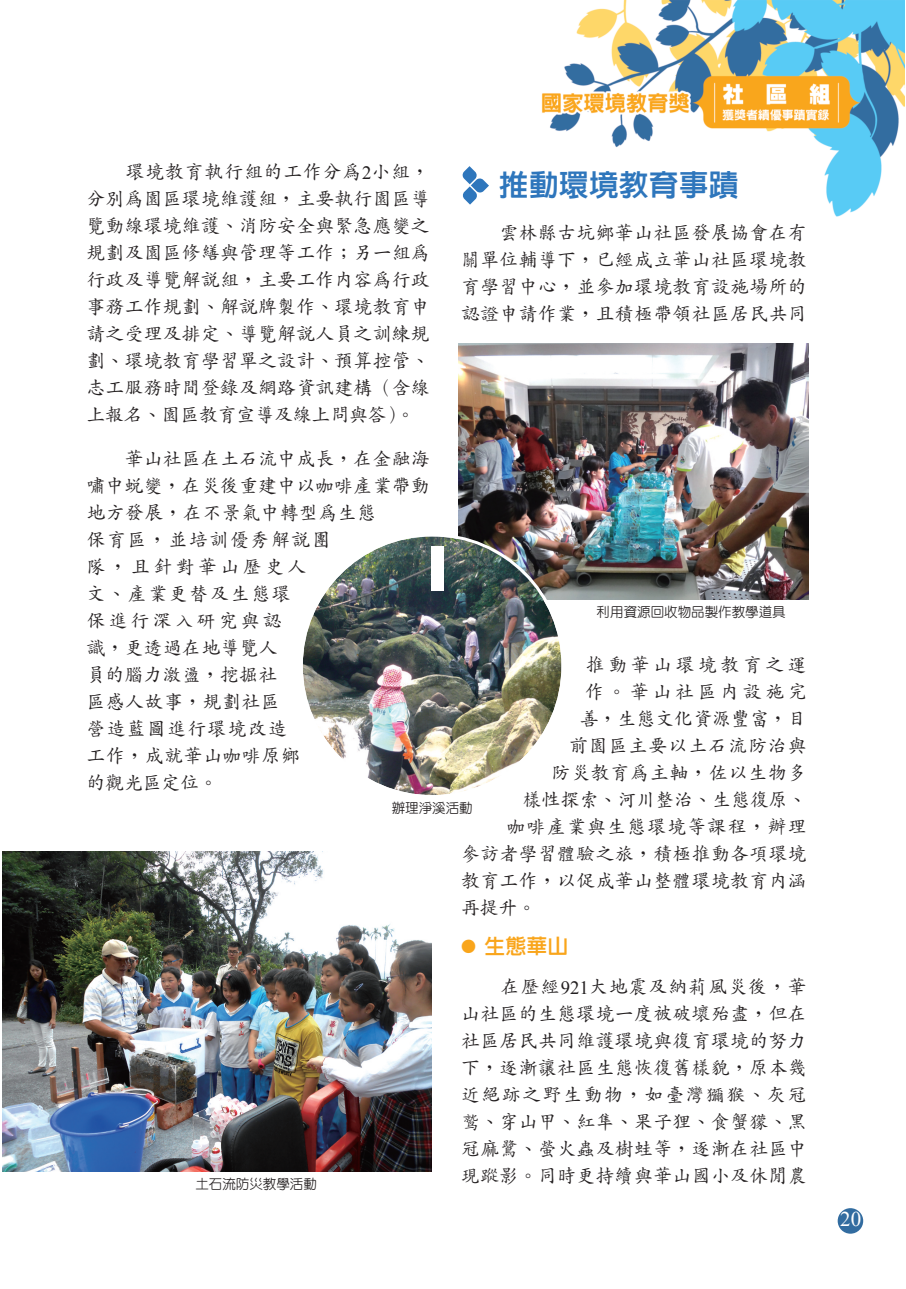
<style>
.page{position:relative;width:906px;height:1289px;background:#fff}
.page>*{position:absolute;margin:0;border:0;box-sizing:border-box;transform-origin:0 0}
.t1{font:30px "Lin Gothic Extra";color:#2e76bc}
.t2{font:21px "Lin Gothic Extra";color:#f9a51b}
.t3{font:21px "Times New Roman";color:#fff}
.t4{font:500 18.75px/27px "Zen Kai";letter-spacing:.025em;color:#231f20;text-align:justify}
.t5{font:500 18.75px "Zen Kai";letter-spacing:.07em;color:#231f20}
.t6{font:500 18.75px "Zen Kai";letter-spacing:.05em;color:#231f20}
.t7{font:500 18.75px "Zen Kai";letter-spacing:.06em;color:#231f20}
.t8{font:500 18.75px "Zen Kai";letter-spacing:.195em;color:#231f20}
.t9{font:500 18.75px "Zen Kai";letter-spacing:.2em;color:#231f20}
.t10{font:500 13.5px "Yen Round";color:#231f20}
.s1{font-family:"Times New Roman";font-weight:400}
.s2{font-family:"Lin Gothic";font-weight:500;font-size:15px}
.s3{font-family:"Adobe Kaiti Std";font-weight:400}
</style>
<div class="page">
<img style="left:2px;top:0;width:903px;height:1234px">
<svg style="left:462px;top:166px;width:27px;height:39px"></svg>
<div style="left:837px;top:1208px;width:26px;height:25px;background:#326ca0;border-radius:50%"></div>
<img style="left:459px;top:344px;width:349px;height:255px">
<img style="left:3px;top:851px;width:428px;height:320px">
<img style="left:300px;top:533px;width:264px;height:265px">
<div style="left:431px;top:547px;width:13px;height:44px;background:#fff"></div>
<p class="t4" style="left:87px;top:159px;width:344px;text-indent:39px">環境教育執行組的工作分為<span class="s1">2</span>小組，分別為園區環境維護組，主要執行園區導覽動線環境維護、消防安全與緊急應變之規劃及園區修繕與管理等工作；另一組為行政及導覽解說組，主要工作內容為行政事務工作規劃、解說牌製作、環境教育申請之受理及排定、導覽解說人員之訓練規劃、環境教育學習單之設計、預算控管、志工服務時間登錄及網路資訊建構（含線上報名、園區教育宣導及線上問與答）。</p>
<p class="t4" style="left:87px;top:446px;width:344px;text-align:left;text-indent:38px">華山社區在土石流中成長，在金融海嘯中蛻變，在災後重建中以咖啡產業帶動地方發展，在不景氣中轉型為生態<br>保育區，並培訓優秀解說團<br>隊，且針對華山歷史人<br>文、產業更替及生態環<br>保進行深入研究與認<br>識，更透過在地導覽人<br>員的腦力激盪，挖掘社<br>區感人故事，規劃社區<br>營造藍圖進行環境改造<br>工作，成就華山咖啡原鄉<br>的觀光區定位。</p>
<h1 class="t1" style="left:499px;top:169px;width:241px">推動環境教育事蹟</h1>
<p class="t4" style="left:461px;top:220px;width:347px;text-indent:38px">雲林縣古坑鄉華山社區發展協會在有關單位輔導下，已經成立華山社區環境教育學習中心，並參加環境教育設施場所的認證申請作業，且積極帶領社區居民共同</p>
<p class="t10" style="left:596px;top:605px;width:190px">利用資源回收物品製作教學道具</p>
<p class="t8" style="left:586px;top:655px;width:222px">推動華山環境教育之運</p>
<p class="t9" style="left:585px;top:682px;width:223px">作。華山社區內設施完</p>
<p class="t4" style="left:579px;top:706px;width:228px">善，生態文化資源豐富，目</p>
<p class="t7" style="left:569px;top:736px;width:239px">前園區主要以土石流防治與</p>
<p class="t6" style="left:551px;top:763px;width:257px">防災教育為主軸，佐以生物多</p>
<p class="t4" style="left:523px;top:787px;width:285px">樣性探索、河川整治、生態復原、</p>
<p class="t5" style="left:507px;top:817px;width:301px">咖啡產業與生態環境等課程，辦理</p>
<p class="t4" style="left:461px;top:841px;width:347px">參訪者學習體驗之旅，積極推動各項環境</p>
<p class="t4" style="left:461px;top:868px;width:347px">教育工作，以促成華山整體環境教育內涵</p>
<p class="t4" style="left:461px;top:895px;width:76px">再提升。</p>
<p class="t2" style="left:461px;top:935px;width:109px"><span class="s2">●</span> 生態華山</p>
<p class="t4" style="left:461px;top:974px;width:347px;text-indent:40px">在歷經<span class="s1">921</span>大地震及納莉風災後，華山社區的生態環境一度被破壞殆盡，但在社區居民共同維護環境與復育環境的努力下，逐漸讓社區生態恢復舊樣貌，原本幾近絕跡之野生動物，如臺灣獼猴、灰冠<span class="s3">鹫</span>、穿山甲、紅隼、果子狸、食蟹<span class="s3">獴</span>、黑冠麻鷺、螢火蟲及樹蛙等，逐漸在社區中現蹤影。同時更持續與華山國小及休閒農</p>
<p class="t10" style="left:392px;top:800px;width:82px">辦理淨溪活動</p>
<p class="t10" style="left:195px;top:1176px;width:123px">土石流防災教學活動</p>
<p class="t3" style="left:840px;top:1207px;width:22px">20</p>
</div>
